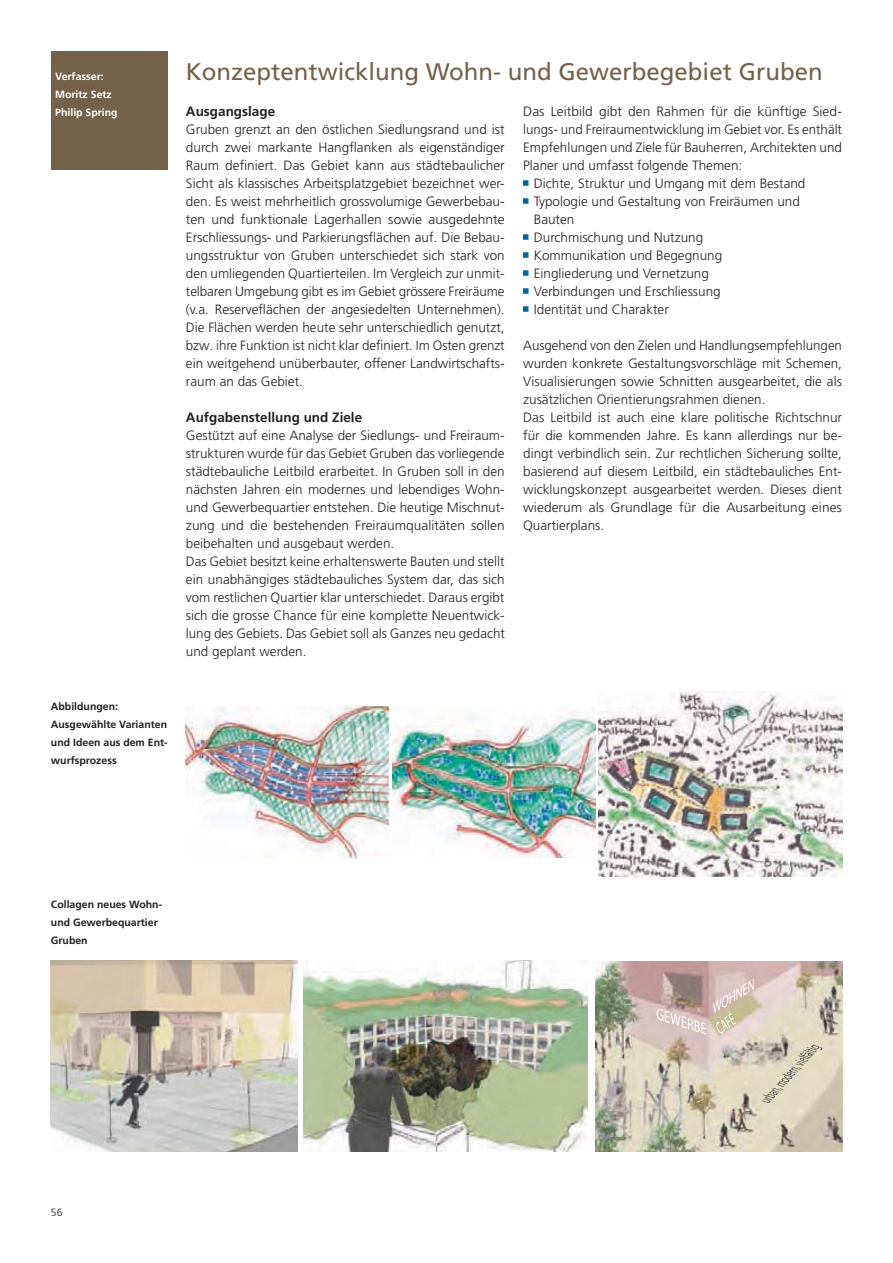
<style>
.page{position:relative;width:893px;height:1263px;background:#fff}
.page>*{position:absolute;margin:0;border:0;box-sizing:border-box;transform-origin:0 0}
.t1{font:24px "Frutiger LT Pro";color:#736149}
.t2{font:300 13.5px/18px "Frutiger LT Pro";color:#231f20}
.t3{font:700 13.5px "Frutiger LT Pro";color:#231f20}
.t4{font:700 10.5px/18px "Frutiger LT Pro";color:#231f20}
.t5{font:700 10.5px/18px "Frutiger LT Pro";color:#fff}
.t6{font:300 10.5px "Frutiger LT Pro";color:#231f20}
</style>
<div class="page">
<svg style="left:523px;top:180px;width:5px;height:6px"></svg>
<svg style="left:523px;top:198px;width:5px;height:6px"></svg>
<svg style="left:523px;top:234px;width:5px;height:6px"></svg>
<svg style="left:523px;top:252px;width:5px;height:6px"></svg>
<svg style="left:523px;top:270px;width:5px;height:6px"></svg>
<svg style="left:523px;top:288px;width:5px;height:6px"></svg>
<svg style="left:523px;top:306px;width:5px;height:6px"></svg>
<img style="left:303px;top:961px;width:284px;height:190px">
<img style="left:595px;top:962px;width:247px;height:189px">
<img style="left:713px;top:978px;width:41px;height:35px">
<img style="left:716px;top:1011px;width:20px;height:23px">
<img style="left:762px;top:1062px;width:42px;height:41px">
<img style="left:656px;top:1008px;width:50px;height:27px">
<img style="left:51px;top:961px;width:247px;height:190px">
<div style="left:51px;top:51px;width:116px;height:119px;background:#736149"></div>
<img style="left:186px;top:707px;width:202px;height:151px">
<img style="left:599px;top:692px;width:243px;height:184px">
<img style="left:393px;top:712px;width:202px;height:146px">
<p class="t5" style="left:55px;top:68px;width:64px">Verfasser:<br>Moritz Setz<br>Philip Spring</p>
<p class="t4" style="left:51px;top:698px;width:118px">Abbildungen:<br>Ausgewählte Varianten und Ideen aus dem Ent&shy;wurfsprozess</p>
<h1 class="t1" style="left:186px;top:63px;width:638px">Konzeptentwicklung Wohn- und Gewerbegebiet Gruben</h1>
<p class="t3" style="left:186px;top:106px;width:91px">Ausgangslage</p>
<p class="t2" style="left:186px;top:122px;width:320px;text-align:justify">Gruben grenzt an den östlichen Siedlungsrand und ist durch zwei markante Hangflanken als eigenständiger Raum definiert. Das Gebiet kann aus städtebaulicher Sicht als klassisches Arbeitsplatzgebiet bezeichnet wer&shy;den. Es weist mehrheitlich grossvolumige Gewerbebau&shy;ten und funktionale Lagerhallen sowie ausgedehnte Erschliessungs- und Parkierungsflächen auf. Die Bebau&shy;ungsstruktur von Gruben unterschiedet sich stark von den umliegenden Quartierteilen. Im Vergleich zur unmit&shy;telbaren Umgebung gibt es im Gebiet grössere Freiräume (v.a. Reserveflächen der angesiedelten Unternehmen).<br>Die Flächen werden heute sehr unterschiedlich genutzt, bzw. ihre Funktion ist nicht klar definiert. Im Osten grenzt ein weitgehend unüberbauter, offener Landwirtschafts&shy;raum an das Gebiet.</p>
<p class="t3" style="left:186px;top:412px;width:178px">Aufgabenstellung und Ziele</p>
<p class="t2" style="left:186px;top:428px;width:320px">Gestützt auf eine Analyse der Siedlungs- und Freiraum&shy;strukturen wurde für das Gebiet Gruben das vorliegende städtebauliche Leitbild erarbeitet. In Gruben soll in den nächsten Jahren ein modernes und lebendiges Wohn&shy;und Gewerbequartier entstehen. Die heutige Mischnut&shy;zung und die bestehenden Freiraumqualitäten sollen beibehalten und ausgebaut werden.<br>Das Gebiet besitzt keine erhaltenswerte Bauten und stellt ein unabhängiges städtebauliches System dar, das sich vom restlichen Quartier klar unterschiedet. Daraus ergibt sich die grosse Chance für eine komplette Neuentwick&shy;lung des Gebiets. Das Gebiet soll als Ganzes neu gedacht und geplant werden.</p>
<p class="t2" style="left:523px;top:104px;width:320px">Das Leitbild gibt den Rahmen für die künftige Sied-</p>
<p class="t2" style="left:523px;top:122px;width:320px">lungs- und Freiraumentwicklung im Gebiet vor. Es enthält</p>
<p class="t2" style="left:523px;top:140px;width:320px">Empfehlungen und Ziele für Bauherren, Architekten und</p>
<p class="t2" style="left:523px;top:158px;width:221px">Planer und umfasst folgende Themen:</p>
<p class="t2" style="left:523px;top:176px;width:284px"><sup>.</sup> Dichte, Struktur und Umgang mit dem Bestand</p>
<p class="t2" style="left:523px;top:194px;width:278px"><sup>.</sup> Typologie und Gestaltung von Freiräumen und</p>
<p class="t2" style="left:534px;top:212px;width:42px">Bauten</p>
<p class="t2" style="left:523px;top:230px;width:181px"><sup>.</sup> Durchmischung und Nutzung</p>
<p class="t2" style="left:523px;top:248px;width:200px"><sup>.</sup> Kommunikation und Begegnung</p>
<p class="t2" style="left:523px;top:266px;width:187px"><sup>.</sup> Eingliederung und Vernetzung</p>
<p class="t2" style="left:523px;top:284px;width:199px"><sup>.</sup> Verbindungen und Erschliessung</p>
<p class="t2" style="left:523px;top:302px;width:147px"><sup>.</sup> Identität und Charakter</p>
<p class="t2" style="left:523px;top:338px;width:320px">Ausgehend von den Zielen und Handlungsempfehlungen wurden konkrete Gestaltungsvorschläge mit Schemen, Visualisierungen sowie Schnitten ausgearbeitet, die als zusätzlichen Orientierungsrahmen dienen.<br>Das Leitbild ist auch eine klare politische Richtschnur für die kommenden Jahre. Es kann allerdings nur be&shy;dingt verbindlich sein. Zur rechtlichen Sicherung sollte, basierend auf diesem Leitbild, ein städtebauliches Ent&shy;wicklungskonzept ausgearbeitet werden. Dieses dient wiederum als Grundlage für die Ausarbeitung eines Quartierplans.</p>
<p class="t4" style="left:51px;top:896px;width:113px">Collagen neues Wohn&shy;und Gewerbequartier<br>Gruben</p>
<p class="t6" style="left:51px;top:1208px;width:13px">56</p>
</div>
